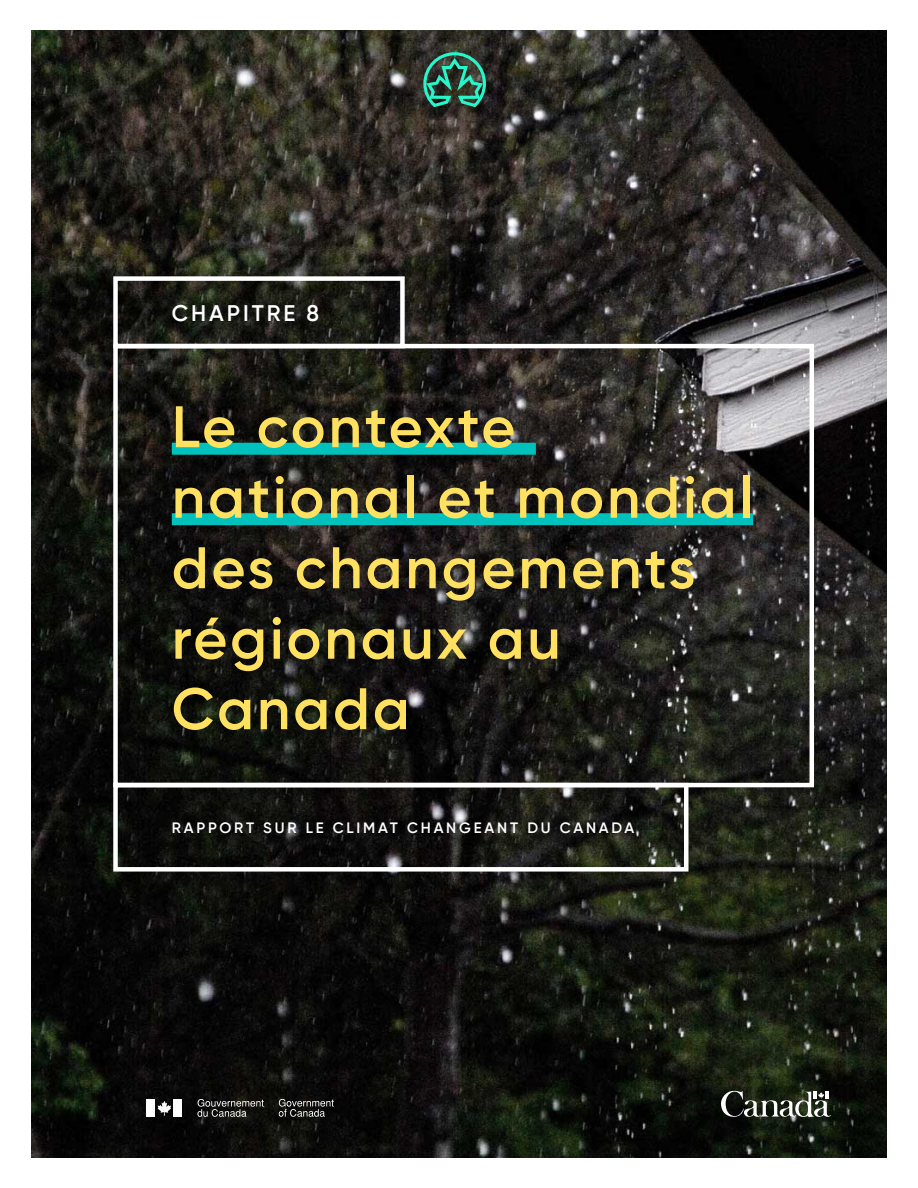
<style>
.page{position:relative;width:918px;height:1188px;background:#fff}
.page>*{position:absolute;margin:0;border:0;box-sizing:border-box;transform-origin:0 0}
.Chapter_Title_YELLOW{font:600 58.5px/70.5px "Gilroy";letter-spacing:.05em;color:#ffe161}
.Chapter_Number_WHITE{font:600 22.5px "Gilroy";letter-spacing:.13em;color:#fff}
.Chapter_Book_Title_W{font:600 15px "Gilroy";letter-spacing:.185em;color:#fff}
</style>
<div class="page">
<img style="left:31px;top:30px;width:856px;height:1128px">
<div style="left:113px;top:276px;width:292px;height:72px;border:4px solid #fff"></div>
<div style="left:172px;top:443px;width:364px;height:12px;background:#00c1bc"></div>
<div style="left:172px;top:513px;width:581px;height:12px;background:#00c1bc"></div>
<div style="left:113px;top:344px;width:701px;height:443px;border:4px solid #fff"></div>
<div style="left:113px;top:783px;width:575px;height:89px;border:4px solid #fff"></div>
<svg style="left:423px;top:52px;width:63px;height:55px;background:#2d705c"></svg>
<svg style="left:279px;top:1099px;width:55px;height:18px"></svg>
<svg style="left:197px;top:1099px;width:67px;height:18px"></svg>
<div style="left:147px;top:1100px;width:8px;height:17px;background:#fff"></div>
<svg style="left:158px;top:1101px;width:13px;height:15px"></svg>
<div style="left:174px;top:1100px;width:8px;height:17px;background:#fff"></div>
<svg style="left:721px;top:1089px;width:110px;height:31px;background:#4b5147"></svg>
<p class="Chapter_Number_WHITE" style="left:172px;top:299px;width:149px">CHAPITRE 8</p>
<p class="Chapter_Title_YELLOW" style="left:172px;top:391px;width:583px">Le contexte national et mondial des changements régionaux au<br>Canada</p>
<p class="Chapter_Book_Title_W" style="left:172px;top:818px;width:464px">RAPPORT SUR LE CLIMAT CHANGEANT DU CANADA</p>
</div>
